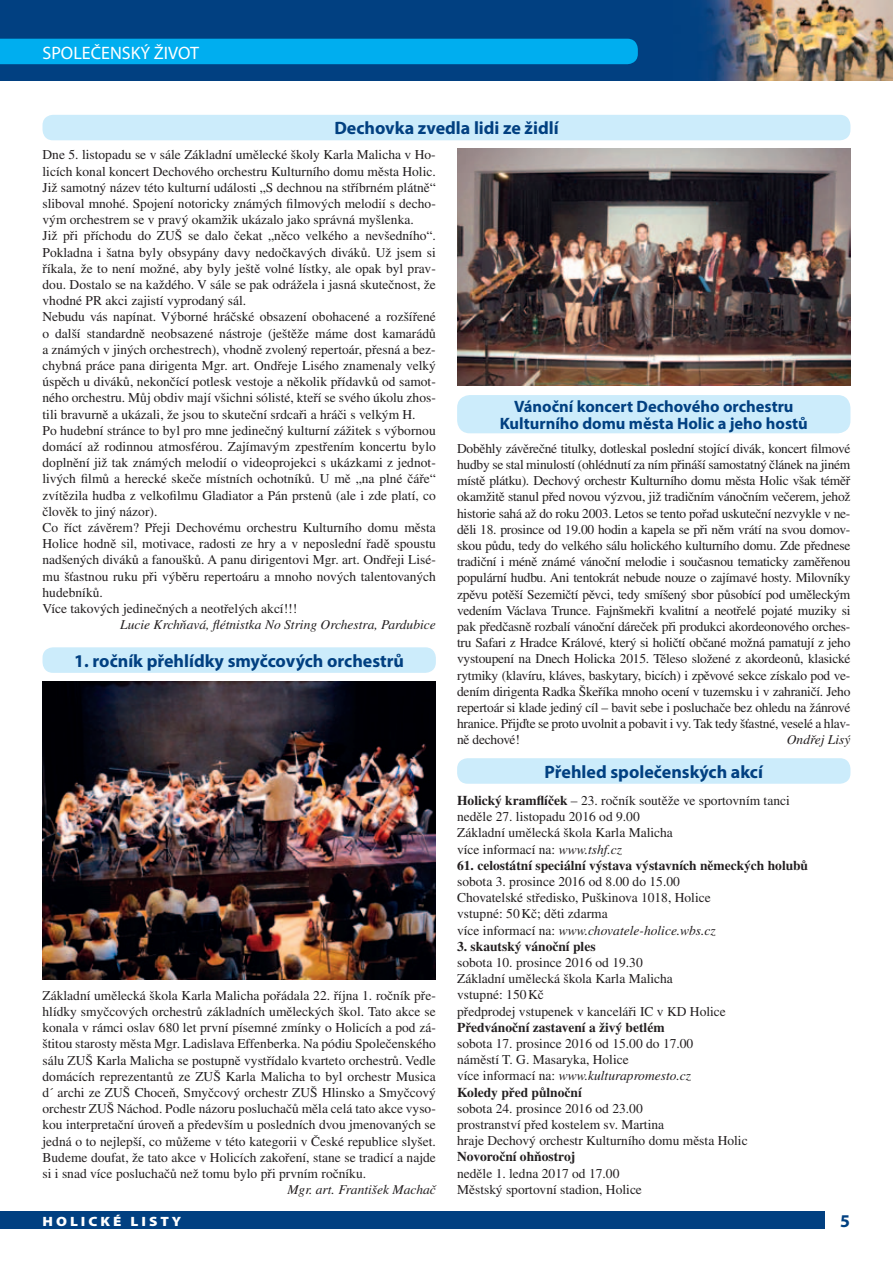
<style>
.page{position:relative;width:893px;height:1263px;background:#fff}
.page>*{position:absolute;margin:0;border:0;box-sizing:border-box;transform-origin:0 0}
.t1{font:700 18px "Myriad Pro";color:#014081}
.t2{font:18px "Myriad Pro";color:#fff}
.t3{font:700 16.5px/16.5px "Myriad Pro";color:#014081;text-align:center}
.t4{font:13.5px/16.2px "Times CE";color:#231f20}
.t5{font:700 13.5px "Times CE";color:#231f20}
.t6{font:italic 13.5px "Times CE";color:#231f20}
.t7{font:900 13.5px "Myriad Pro";letter-spacing:.2em;color:#fff;scale:1.11 1}
.s1{font-weight:700}
.s2{font-style:italic}
</style>
<div class="page">
<div style="left:0;top:0;width:893px;height:81px;background:#014081"></div>
<div style="left:0;top:39px;width:638px;height:25px;background:#00aeef"></div>
<div style="left:0;top:1212px;width:825px;height:17px;background:#014081"></div>
<img style="left:457px;top:149px;width:393px;height:236px">
<div style="left:43px;top:647px;width:393px;height:26px;background:#ccecfb;border-radius:10px"></div>
<div style="left:457px;top:395px;width:393px;height:38px;background:#ccecfb;border-radius:13px"></div>
<div style="left:43px;top:115px;width:807px;height:25px;background:#ccecfb;border-radius:10px"></div>
<img style="left:43px;top:681px;width:393px;height:298px">
<div style="left:457px;top:758px;width:393px;height:26px;background:#ccecfb;border-radius:10px"></div>
<img style="left:704px;top:0;width:189px;height:81px">
<h1 class="t2" style="left:43px;top:42px;width:158px">SPOLEČENSKÝ ŽIVOT</h1>
<h1 class="t1" style="left:334px;top:117px;width:226px">Dechovka zvedla lidi ze židlí</h1>
<p class="t4" style="left:43px;top:147px;width:395px">Dne 5. listopadu se v sále Základní umělecké školy Karla Malicha v Ho&shy;licích konal koncert Dechového orchestru Kulturního domu města Holic.<br>Již samotný název této kulturní události „S dechnou na stříbrném plátně“ sliboval mnohé. Spojení notoricky známých filmových melodií s decho&shy;vým orchestrem se v pravý okamžik ukázalo jako správná myšlenka.<br>Již při příchodu do ZUŠ se dalo čekat „něco velkého a nevšedního“.<br>Pokladna i šatna byly obsypány davy nedočkavých diváků. Už jsem si říkala, že to není možné, aby byly ještě volné lístky, ale opak byl prav&shy;dou. Dostalo se na každého. V sále se pak odrážela i jasná skutečnost, že vhodné PR akci zajistí vyprodaný sál.<br>Nebudu vás napínat. Výborné hráčské obsazení obohacené a rozšířené o další standardně neobsazené nástroje (ještěže máme dost kamarádů a známých v jiných orchestrech), vhodně zvolený repertoár, přesná a bez&shy;chybná práce pana dirigenta Mgr. art. Ondřeje Lisého znamenaly velký úspěch u diváků, nekončící potlesk vestoje a několik přídavků od samot&shy;ného orchestru. Můj obdiv mají všichni sólisté, kteří se svého úkolu zhos&shy;tili bravurně a ukázali, že jsou to skuteční srdcaři a hráči s velkým H.<br>Po hudební stránce to byl pro mne jedinečný kulturní zážitek s výbornou domácí až rodinnou atmosférou. Zajímavým zpestřením koncertu bylo doplnění již tak známých melodií o videoprojekci s ukázkami z jednot&shy;livých filmů a herecké skeče místních ochotníků. U mě „na plné čáře“ zvítězila hudba z velkofilmu Gladiator a Pán prstenů (ale i zde platí, co člověk to jiný názor).<br>Co říct závěrem? Přeji Dechovému orchestru Kulturního domu města Holice hodně sil, motivace, radosti ze hry a v neposlední řadě spoustu nadšených diváků a fanoušků. A panu dirigentovi Mgr. art. Ondřeji Lisé&shy;mu šťastnou ruku při výběru repertoáru a mnoho nových talentovaných hudebníků.<br>Více takových jedinečných a neotřelých akcí!!!</p>
<p class="t6" style="left:120px;top:617px;width:317px">Lucie Krchňavá, flétnistka No String Orchestra, Pardubice</p>
<h1 class="t1" style="left:74px;top:649px;width:331px">1. ročník přehlídky smyčcových orchestrů</h1>
<p class="t4" style="left:43px;top:987px;width:395px;text-align:justify">Základní umělecká škola Karla Malicha pořádala 22. října 1. ročník pře&shy;hlídky smyčcových orchestrů základních uměleckých škol. Tato akce se konala v rámci oslav 680 let první písemné zmínky o Holicích a pod zá&shy;štitou starosty města Mgr. Ladislava Effenberka. Na pódiu Společenského sálu ZUŠ Karla Malicha se postupně vystřídalo kvarteto orchestrů. Vedle domácích reprezentantů ze ZUŠ Karla Malicha to byl orchestr Musica d´archi ze ZUŠ Choceň, Smyčcový orchestr ZUŠ Hlinsko a Smyčcový orchestr ZUŠ Náchod. Podle názoru posluchačů měla celá tato akce vyso&shy;kou interpretační úroveň a především u posledních dvou jmenovaných se jedná o to nejlepší, co můžeme v této kategorii v České republice slyšet.<br>Budeme doufat, že tato akce v Holicích zakoření, stane se tradicí a najde si i snad více posluchačů než tomu bylo při prvním ročníku.</p>
<p class="t6" style="left:287px;top:1182px;width:150px">Mgr. art. František Machač</p>
<p class="t3" style="left:500px;top:398px;width:310px">Vánoční koncert Dechového orchestru<br>Kulturního domu města Holic a jeho hostů</p>
<p class="t4" style="left:457px;top:440px;width:395px;text-align:justify">Doběhly závěrečné titulky, dotleskal poslední stojící divák, koncert filmové hudby se stal minulostí (ohlédnutí za ním přináší samostatný článek na jiném místě plátku). Dechový orchestr Kulturního domu města Holic však téměř okamžitě stanul před novou výzvou, již tradičním vánočním večerem, jehož historie sahá až do roku 2003. Letos se tento pořad uskuteční nezvykle v ne&shy;děli 18. prosince od 19.00 hodin a kapela se při něm vrátí na svou domov&shy;skou půdu, tedy do velkého sálu holického kulturního domu. Zde přednese tradiční i méně známé vánoční melodie i současnou tematicky zaměřenou populární hudbu. Ani tentokrát nebude nouze o zajímavé hosty. Milovníky zpěvu potěší Sezemičtí pěvci, tedy smíšený sbor působící pod uměleckým vedením Václava Trunce. Fajnšmekři kvalitní a neotřelé pojaté muziky si pak předčasně rozbalí vánoční dáreček při produkci akordeonového orches&shy;tru Safari z Hradce Králové, který si holičtí občané možná pamatují z jeho vystoupení na Dnech Holicka 2015. Těleso složené z akordeonů, klasické rytmiky (klavíru, kláves, baskytary, bicích) i zpěvové sekce získalo pod ve&shy;dením dirigenta Radka Škeříka mnoho ocení v tuzemsku i v zahraničí. Jeho repertoár si klade jediný cíl – bavit sebe i posluchače bez ohledu na žánrové hranice. Přijďte se proto uvolnit a pobavit i vy. Tak tedy šťastné, veselé a hlav&shy;ně dechové!</p>
<p class="t6" style="left:787px;top:732px;width:65px">Ondřej Lisý</p>
<h1 class="t1" style="left:545px;top:760px;width:220px">Přehled společenských akcí</h1>
<p class="t4" style="left:457px;top:792px;width:334px"><span class="s1">Holický kramflíček</span> – 23. ročník soutěže ve sportovním tanci neděle 27. listopadu 2016 od 9.00<br>Základní umělecká škola Karla Malicha<br>více informací na: <span class="s2">www.tshf.cz</span></p>
<p class="t5" style="left:457px;top:857px;width:352px">61. celostátní speciální výstava výstavních německých holubů</p>
<p class="t4" style="left:457px;top:873px;width:260px">sobota 3. prosince 2016 od 8.00 do 15.00<br>Chovatelské středisko, Puškinova 1018, Holice vstupné: 50 Kč; děti zdarma<br>více informací na: <span class="s2">www.chovatele-holice.wbs.cz</span></p>
<p class="t5" style="left:457px;top:938px;width:140px">3. skautský vánoční ples</p>
<p class="t4" style="left:457px;top:954px;width:270px">sobota 10. prosince 2016 od 19.30<br>Základní umělecká škola Karla Malicha<br>vstupné: 150 Kč<br>předprodej vstupenek v kanceláři IC v KD Holice</p>
<p class="t5" style="left:457px;top:1019px;width:209px">Předvánoční zastavení a živý betlém</p>
<p class="t4" style="left:457px;top:1035px;width:238px">sobota 17. prosince 2016 od 15.00 do 17.00 náměstí T. G. Masaryka, Holice<br>více informací na: <span class="s2">www.kulturapromesto.cz </span><span class="s1">Koledy před půlnoční</span></p>
<p class="t4" style="left:457px;top:1100px;width:292px">sobota 24. prosince 2016 od 23.00<br>prostranství před kostelem sv. Martina<br>hraje Dechový orchestr Kulturního domu města Holic</p>
<p class="t5" style="left:457px;top:1149px;width:120px">Novoroční ohňostroj</p>
<p class="t4" style="left:457px;top:1165px;width:186px">neděle 1. ledna 2017 od 17.00<br>Městský sportovní stadion, Holice</p>
<p class="t7" style="left:43px;top:1212px;width:127px">HOLICKÉ LISTY</p>
<h1 class="t1" style="left:840px;top:1209px;width:11px">5</h1>
</div>
